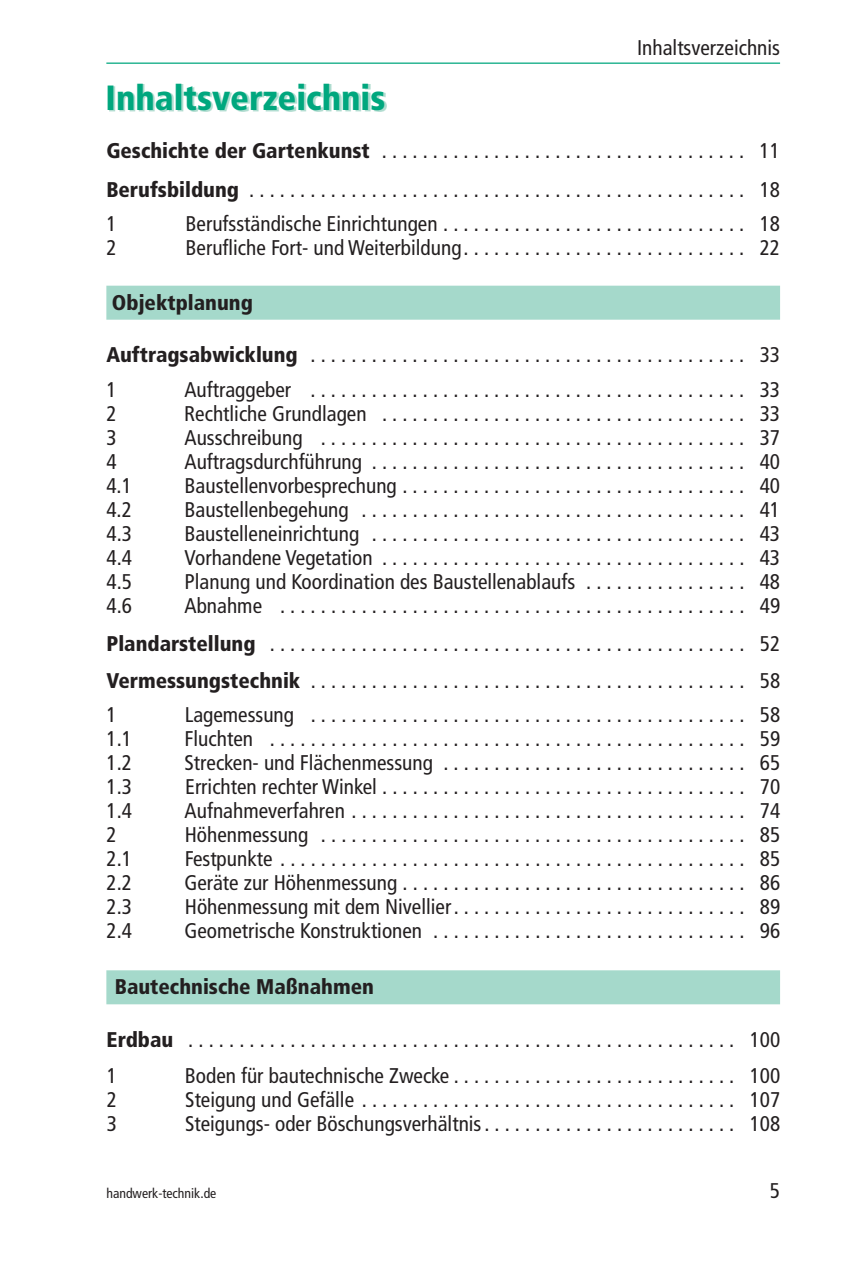
<style>
.page{position:relative;width:851px;height:1276px;background:#fff}
.page>*{position:absolute;margin:0;border:0;box-sizing:border-box;transform-origin:0 0}
.t1{font:900 condensed 35px "Frutiger LT Std";color:#00a77e}
.t2{font:condensed 21.25px/37.5px "Frutiger LT Std";color:#231f20}
.t3{font:900 condensed 21.25px "Frutiger LT Std";color:#231f20}
.t4{font:condensed 13.75px "Frutiger LT Std";color:#231f20}
.s1{font-weight:900}
</style>
<div class="page">
<hr style="left:106px;top:63px;width:674px;height:1px;background:#00a77e">
<div style="left:106px;top:286px;width:674px;height:34px;background:#a5d9cb"></div>
<div style="left:106px;top:970px;width:674px;height:34px;background:#a5d9cb"></div>
<img style="left:110px;top:85px;width:276px;height:27px">
<h1 class="t1" style="left:106px;top:76px;width:281px">Inhaltsverzeichnis</h1>
<p class="t2" style="left:637px;top:29px;width:144px">Inhaltsverzeichnis</p>
<p class="t2" style="left:106px;top:132px;width:675px;line-height:38.2px"><span class="s1">Geschichte der Gartenkunst</span> . . . . . . . . . . . . . . . . . . . . . . . . . . . . . . . . . . . . 11<br><span class="s1">Berufsbildung</span> . . . . . . . . . . . . . . . . . . . . . . . . . . . . . . . . . . . . . . . . . . . . . . . . . 18</p>
<p class="t2" style="left:106px;top:205px;width:12px">1</p>
<p class="t2" style="left:185px;top:205px;width:596px">Berufsständische Einrichtungen . . . . . . . . . . . . . . . . . . . . . . . . . . . . . . 18</p>
<p class="t2" style="left:106px;top:229px;width:12px">2</p>
<p class="t2" style="left:185px;top:229px;width:596px">Berufliche Fort- und Weiterbildung. . . . . . . . . . . . . . . . . . . . . . . . . . . . 22</p>
<p class="t3" style="left:112px;top:289px;width:142px">Objektplanung</p>
<p class="t2" style="left:106px;top:337px;width:675px;line-height:34.8px"><span class="s1">Auftragsabwicklung</span> . . . . . . . . . . . . . . . . . . . . . . . . . . . . . . . . . . . . . . . . . . . 33<br>1</p>
<p class="t2" style="left:184px;top:371px;width:597px">Auftraggeber . . . . . . . . . . . . . . . . . . . . . . . . . . . . . . . . . . . . . . . . . . . 33</p>
<p class="t2" style="left:106px;top:395px;width:12px">2</p>
<p class="t2" style="left:184px;top:395px;width:597px">Rechtliche Grundlagen . . . . . . . . . . . . . . . . . . . . . . . . . . . . . . . . . . . . 33</p>
<p class="t2" style="left:106px;top:419px;width:12px">3</p>
<p class="t2" style="left:184px;top:419px;width:597px">Ausschreibung . . . . . . . . . . . . . . . . . . . . . . . . . . . . . . . . . . . . . . . . . . 37</p>
<p class="t2" style="left:106px;top:443px;width:12px">4</p>
<p class="t2" style="left:184px;top:443px;width:597px">Auftragsdurchführung . . . . . . . . . . . . . . . . . . . . . . . . . . . . . . . . . . . . . 40</p>
<p class="t2" style="left:106px;top:467px;width:27px">4.1</p>
<p class="t2" style="left:184px;top:467px;width:597px">Baustellenvorbesprechung . . . . . . . . . . . . . . . . . . . . . . . . . . . . . . . . . . 40</p>
<p class="t2" style="left:106px;top:491px;width:27px">4.2</p>
<p class="t2" style="left:184px;top:491px;width:597px">Baustellenbegehung . . . . . . . . . . . . . . . . . . . . . . . . . . . . . . . . . . . . . . 41</p>
<p class="t2" style="left:106px;top:515px;width:27px">4.3</p>
<p class="t2" style="left:184px;top:515px;width:597px">Baustelleneinrichtung . . . . . . . . . . . . . . . . . . . . . . . . . . . . . . . . . . . . . 43</p>
<p class="t2" style="left:106px;top:539px;width:27px">4.4</p>
<p class="t2" style="left:184px;top:539px;width:597px">Vorhandene Vegetation . . . . . . . . . . . . . . . . . . . . . . . . . . . . . . . . . . . . 43</p>
<p class="t2" style="left:106px;top:563px;width:27px">4.5</p>
<p class="t2" style="left:185px;top:563px;width:597px">Planung und Koordination des Baustellenablaufs . . . . . . . . . . . . . . . . 48</p>
<p class="t2" style="left:106px;top:587px;width:27px">4.6</p>
<p class="t2" style="left:106px;top:587px;width:675px;text-align:justify;text-indent:78px">Abnahme . . . . . . . . . . . . . . . . . . . . . . . . . . . . . . . . . . . . . . . . . . . . . . 49<br><span class="s1">Plandarstellung</span> . . . . . . . . . . . . . . . . . . . . . . . . . . . . . . . . . . . . . . . . . . . . . . . 52<br><span class="s1">Vermessungstechnik</span> . . . . . . . . . . . . . . . . . . . . . . . . . . . . . . . . . . . . . . . . . . . 58</p>
<p class="t2" style="left:106px;top:696px;width:12px">1</p>
<p class="t2" style="left:185px;top:696px;width:597px">Lagemessung . . . . . . . . . . . . . . . . . . . . . . . . . . . . . . . . . . . . . . . . . . . 58</p>
<p class="t2" style="left:107px;top:720px;width:27px">1.1</p>
<p class="t2" style="left:184px;top:720px;width:597px">Fluchten . . . . . . . . . . . . . . . . . . . . . . . . . . . . . . . . . . . . . . . . . . . . . . . 59</p>
<p class="t2" style="left:107px;top:744px;width:27px">1.2</p>
<p class="t2" style="left:184px;top:744px;width:597px">Strecken- und Flächenmessung . . . . . . . . . . . . . . . . . . . . . . . . . . . . . . 65</p>
<p class="t2" style="left:107px;top:768px;width:27px">1.3</p>
<p class="t2" style="left:185px;top:768px;width:596px">Errichten rechter Winkel . . . . . . . . . . . . . . . . . . . . . . . . . . . . . . . . . . . . 70</p>
<p class="t2" style="left:107px;top:792px;width:27px">1.4</p>
<p class="t2" style="left:185px;top:792px;width:597px">Aufnahmeverfahren . . . . . . . . . . . . . . . . . . . . . . . . . . . . . . . . . . . . . . . 74</p>
<p class="t2" style="left:107px;top:816px;width:12px">2</p>
<p class="t2" style="left:185px;top:816px;width:597px">Höhenmessung . . . . . . . . . . . . . . . . . . . . . . . . . . . . . . . . . . . . . . . . . . 85</p>
<p class="t2" style="left:107px;top:840px;width:27px">2.1</p>
<p class="t2" style="left:185px;top:840px;width:597px">Festpunkte . . . . . . . . . . . . . . . . . . . . . . . . . . . . . . . . . . . . . . . . . . . . . . 85</p>
<p class="t2" style="left:107px;top:864px;width:27px">2.2</p>
<p class="t2" style="left:184px;top:864px;width:597px">Geräte zur Höhenmessung . . . . . . . . . . . . . . . . . . . . . . . . . . . . . . . . . . 86</p>
<p class="t2" style="left:107px;top:888px;width:27px">2.3</p>
<p class="t2" style="left:185px;top:888px;width:597px">Höhenmessung mit dem Nivellier. . . . . . . . . . . . . . . . . . . . . . . . . . . . . 89</p>
<p class="t2" style="left:107px;top:912px;width:27px">2.4</p>
<p class="t2" style="left:184px;top:912px;width:597px">Geometrische Konstruktionen . . . . . . . . . . . . . . . . . . . . . . . . . . . . . . . 96</p>
<p class="t3" style="left:115px;top:974px;width:261px">Bautechnische Maßnahmen</p>
<p class="t2" style="left:107px;top:1021px;width:675px;line-height:36.8px"><span class="s1">Erdbau</span> . . . . . . . . . . . . . . . . . . . . . . . . . . . . . . . . . . . . . . . . . . . . . . . . . . . . . . 100<br>1</p>
<p class="t2" style="left:185px;top:1057px;width:597px">Boden für bautechnische Zwecke . . . . . . . . . . . . . . . . . . . . . . . . . . . . 100</p>
<p class="t2" style="left:107px;top:1081px;width:12px">2</p>
<p class="t2" style="left:185px;top:1081px;width:596px">Steigung und Gefälle . . . . . . . . . . . . . . . . . . . . . . . . . . . . . . . . . . . . . 107</p>
<p class="t2" style="left:107px;top:1105px;width:12px">3</p>
<p class="t2" style="left:185px;top:1105px;width:596px">Steigungs- oder Böschungsverhältnis. . . . . . . . . . . . . . . . . . . . . . . . . 108</p>
<p class="t4" style="left:106px;top:1185px;width:111px">handwerk-technik.de</p>
<p class="t2" style="left:769px;top:1172px;width:12px">5</p>
</div>
